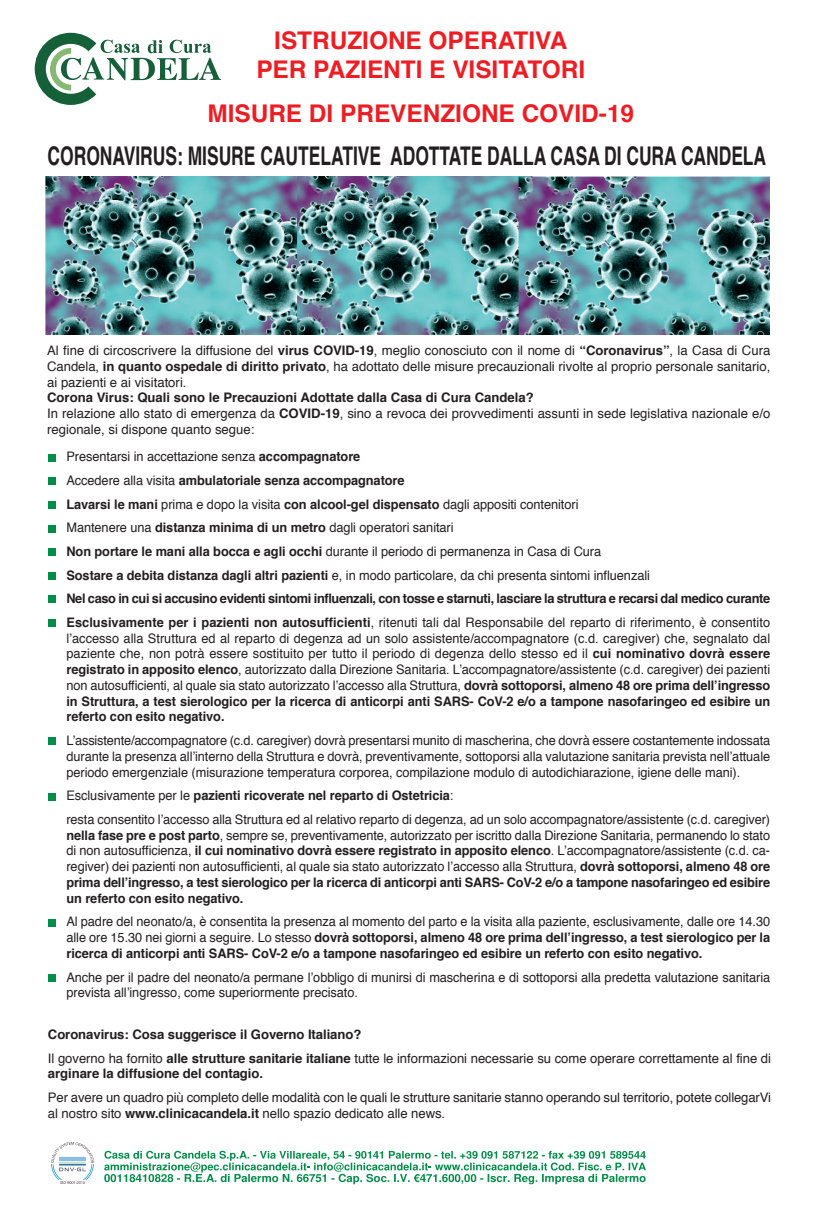
<style>
.page{position:relative;width:819px;height:1211px;background:#fff}
.page>*{position:absolute;margin:0;border:0;box-sizing:border-box;transform-origin:0 0}
.t1{font:700 25.72px "Helvetica";color:#231f20;scale:.68 1}
.t2{font:700 24.32px/29.2px "Helvetica";color:#ee1d23;text-align:center}
.t3{font:13.12px/15.8px "Helvetica";letter-spacing:-.005em;color:#231f20}
.t4{font:700 13.12px/23.6px "Helvetica";letter-spacing:-.025em;color:#231f20}
.t5{font:700 13.12px/15.8px "Helvetica";letter-spacing:-.005em;color:#231f20;text-align:justify}
.s1{font-weight:700}
.s2{font-weight:400}
</style>
<div class="page">
<svg style="left:35px;top:33px;width:52px;height:72px"></svg>
<div style="left:35px;top:33px;width:72px;height:72px;border:11px solid #155f39;border-radius:50%"></div>
<div style="left:50px;top:48px;width:43px;height:43px;border:6px solid #88b974;border-radius:50%"></div>
<svg style="left:61px;top:35px;width:160px;height:66px"></svg>
<img style="left:45px;top:177px;width:724px;height:158px">
<div style="left:48px;top:454px;width:7px;height:7px;background:#008e48"></div>
<img style="left:51px;top:1142px;width:42px;height:41px">
<svg style="left:104px;top:1150px;width:542px;height:34px"></svg>
<div style="left:48px;top:477px;width:7px;height:8px;background:#008e48"></div>
<div style="left:48px;top:501px;width:7px;height:7px;background:#008e48"></div>
<div style="left:48px;top:525px;width:7px;height:7px;background:#008e48"></div>
<div style="left:48px;top:549px;width:7px;height:7px;background:#008e48"></div>
<div style="left:48px;top:572px;width:7px;height:8px;background:#008e48"></div>
<div style="left:48px;top:595px;width:7px;height:8px;background:#008e48"></div>
<div style="left:48px;top:619px;width:7px;height:8px;background:#008e48"></div>
<div style="left:48px;top:737px;width:7px;height:8px;background:#008e48"></div>
<div style="left:48px;top:792px;width:7px;height:8px;background:#008e48"></div>
<div style="left:48px;top:919px;width:7px;height:7px;background:#008e48"></div>
<div style="left:48px;top:974px;width:7px;height:7px;background:#008e48"></div>
<h2 class="t2" style="left:256px;top:28px;width:330px">ISTRUZIONE OPERATIVA<br>PER PAZIENTI E VISITATORI</h2>
<h2 class="t2" style="left:207px;top:101px;width:428px">MISURE DI PREVENZIONE COVID-19</h2>
<h1 class="t1" style="left:48px;top:145px;width:1058px">CORONAVIRUS: MISURE CAUTELATIVE ADOTTATE DALLA CASA DI CURA CANDELA</h1>
<p class="t3" style="left:47px;top:344px;width:724px;text-align:justify">Al fine di circoscrivere la diffusione del <span class="s1">virus COVID-19</span>, meglio conosciuto con il nome di <span class="s1">“Coronavirus”</span>, la Casa di Cura Candela, <span class="s1">in quanto ospedale di diritto privato</span>, ha adottato delle misure precauzionali rivolte al proprio personale sanitario, ai pazienti e ai visitatori.</p>
<p class="t3" style="left:47px;top:391px;width:724px"><span class="s1">Corona Virus: Quali sono le Precauzioni Adottate dalla Casa di Cura Candela?<br></span>In relazione allo stato di emergenza da <span class="s1">COVID-19</span>, sino a revoca dei provvedimenti assunti in sede legislativa nazionale e/o regionale, si dispone quanto segue:</p>
<p class="t4" style="left:66px;top:446px;width:705px"><span class="s2">Presentarsi in accettazione senza</span> accompagnatore<br><span class="s2">Accedere alla visita</span> ambulatoriale senza accompagnatore<br>Lavarsi le mani <span class="s2">prima e dopo la visita</span> con alcool-gel dispensato <span class="s2">dagli appositi contenitori<br>Mantenere una</span> distanza minima di un metro <span class="s2">dagli operatori sanitari<br></span>Non portare le mani alla bocca e agli occhi <span class="s2">durante il periodo di permanenza in Casa di Cura<br></span>Sostare a debita distanza dagli altri pazienti <span class="s2">e, in modo particolare, da chi presenta sintomi influenzali<br></span>Nel caso in cui si accusino evidenti sintomi influenzali, con tosse e starnuti, lasciare la struttura e recarsi dal medico curante Esclusivamente per i pazienti non autosufficienti<span class="s2">, ritenuti tali dal Responsabile del reparto di riferimento, è consentito</span></p>
<p class="t3" style="left:66px;top:631px;width:705px;text-align:justify">l’accesso alla Struttura ed al reparto di degenza ad un solo assistente/accompagnatore (c.d. caregiver) che, segnalato dal paziente che, non potrà essere sostituito per tutto il periodo di degenza dello stesso ed il <span class="s1">cui nominativo dovrà essere registrato in apposito elenco</span>, autorizzato dalla Direzione Sanitaria. L’accompagnatore/assistente (c.d. caregiver) dei pazienti non autosufficienti, al quale sia stato autorizzato l’accesso alla Struttura, <span class="s1">dovrà sottoporsi, almeno 48 ore prima dell’ingresso in Struttura, a test sierologico per la ricerca di anticorpi anti SARS- CoV-2 e/o a tampone nasofaringeo ed esibire un referto con esito negativo.</span></p>
<p class="t3" style="left:66px;top:733px;width:705px;text-align:justify">L’assistente/accompagnatore (c.d. caregiver) dovrà presentarsi munito di mascherina, che dovrà essere costantemente indossata durante la presenza all’interno della Struttura e dovrà, preventivamente, sottoporsi alla valutazione sanitaria prevista nell’attuale periodo emergenziale (misurazione temperatura corporea, compilazione modulo di autodichiarazione, igiene delle mani).</p>
<p class="t3" style="left:66px;top:785px;width:705px;line-height:23.6px">Esclusivamente per le <span class="s1">pazienti ricoverate nel reparto di Ostetricia</span>:<br>resta consentito l’accesso alla Struttura ed al relativo reparto di degenza, ad un solo accompagnatore/assistente (c.d. caregiver)</p>
<p class="t3" style="left:66px;top:828px;width:705px;text-align:justify"><span class="s1">nella fase pre e post parto</span>, sempre se, preventivamente, autorizzato per iscritto dalla Direzione Sanitaria, permanendo lo stato di non autosufficienza, <span class="s1">il cui nominativo dovrà essere registrato in apposito elenco</span>. L’accompagnatore/assistente (c.d. ca&shy;regiver) dei pazienti non autosufficienti, al quale sia stato autorizzato l’accesso alla Struttura, <span class="s1">dovrà sottoporsi, almeno 48 ore prima dell’ingresso, a test sierologico per la ricerca di anticorpi anti SARS- CoV-2 e/o a tampone nasofaringeo ed esibire un referto con esito negativo.</span></p>
<p class="t5" style="left:66px;top:914px;width:705px"><span class="s2">Al padre del neonato/a, è consentita la presenza al momento del parto e la visita alla paziente, esclusivamente, dalle ore 14.30 alle ore 15.30 nei giorni a seguire. Lo stesso</span> dovrà sottoporsi, almeno 48 ore prima dell’ingresso, a test sierologico per la ricerca di anticorpi anti SARS- CoV-2 e/o a tampone nasofaringeo ed esibire un referto con esito negativo.</p>
<p class="t3" style="left:66px;top:970px;width:705px">Anche per il padre del neonato/a permane l’obbligo di munirsi di mascherina e di sottoporsi alla predetta valutazione sanitaria prevista all’ingresso, come superiormente precisato.</p>
<p class="t3" style="left:48px;top:1023px;width:724px;line-height:23.6px"><span class="s1">Coronavirus: Cosa suggerisce il Governo Italiano?<br></span>Il governo ha fornito <span class="s1">alle strutture sanitarie italiane</span> tutte le informazioni necessarie su come operare correttamente al fine di</p>
<p class="t5" style="left:48px;top:1066px;width:217px">arginare la diffusione del contagio.</p>
<p class="t3" style="left:48px;top:1090px;width:724px">Per avere un quadro più completo delle modalità con le quali le strutture sanitarie stanno operando sul territorio, potete collegarVi al nostro sito <span class="s1">www.clinicacandela.it</span> nello spazio dedicato alle news.</p>
</div>
